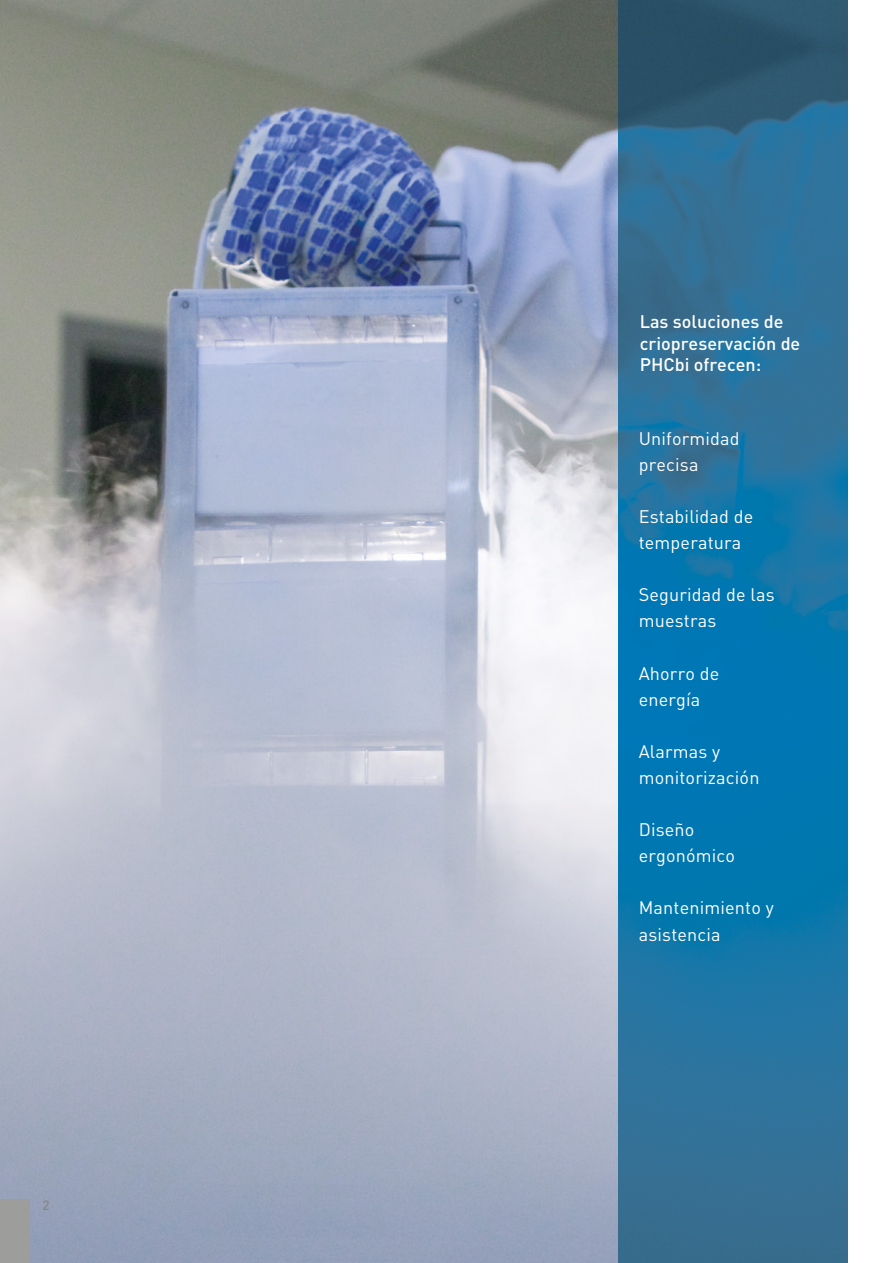
<style>
.page{position:relative;width:893px;height:1263px;background:#fff}
.page>*{position:absolute;margin:0;border:0;box-sizing:border-box;transform-origin:0 0}
.t1{font:18px/26.1px "DINOT";letter-spacing:.01em;color:#fff}
.t2{font:500 18px/21.6px "DINOT";color:#fff}
.t3{font:500 13.5px "DINOT";color:#878787}
</style>
<div class="page">
<img style="left:0;top:0;width:618px;height:1263px">
<img style="left:618px;top:0;width:230px;height:1263px">
<div style="left:0;top:1199px;width:30px;height:64px;background:#9d9d9c"></div>
<p class="t3" style="left:43px;top:1196px;width:9px">2</p>
<p class="t2" style="left:640px;top:310px;width:162px">Las soluciones de criopreservación de<br>PHCbi ofrecen:</p>
<p class="t1" style="left:639px;top:425px;width:102px">Uniformidad precisa</p>
<p class="t1" style="left:639px;top:503px;width:116px">Estabilidad de temperatura</p>
<p class="t1" style="left:639px;top:581px;width:137px">Seguridad de las muestras</p>
<p class="t1" style="left:639px;top:660px;width:82px">Ahorro de energía</p>
<p class="t1" style="left:639px;top:738px;width:122px">Alarmas y monitorización</p>
<p class="t1" style="left:639px;top:816px;width:98px">Diseño ergonómico</p>
<p class="t1" style="left:639px;top:894px;width:137px">Mantenimiento y asistencia</p>
</div>
